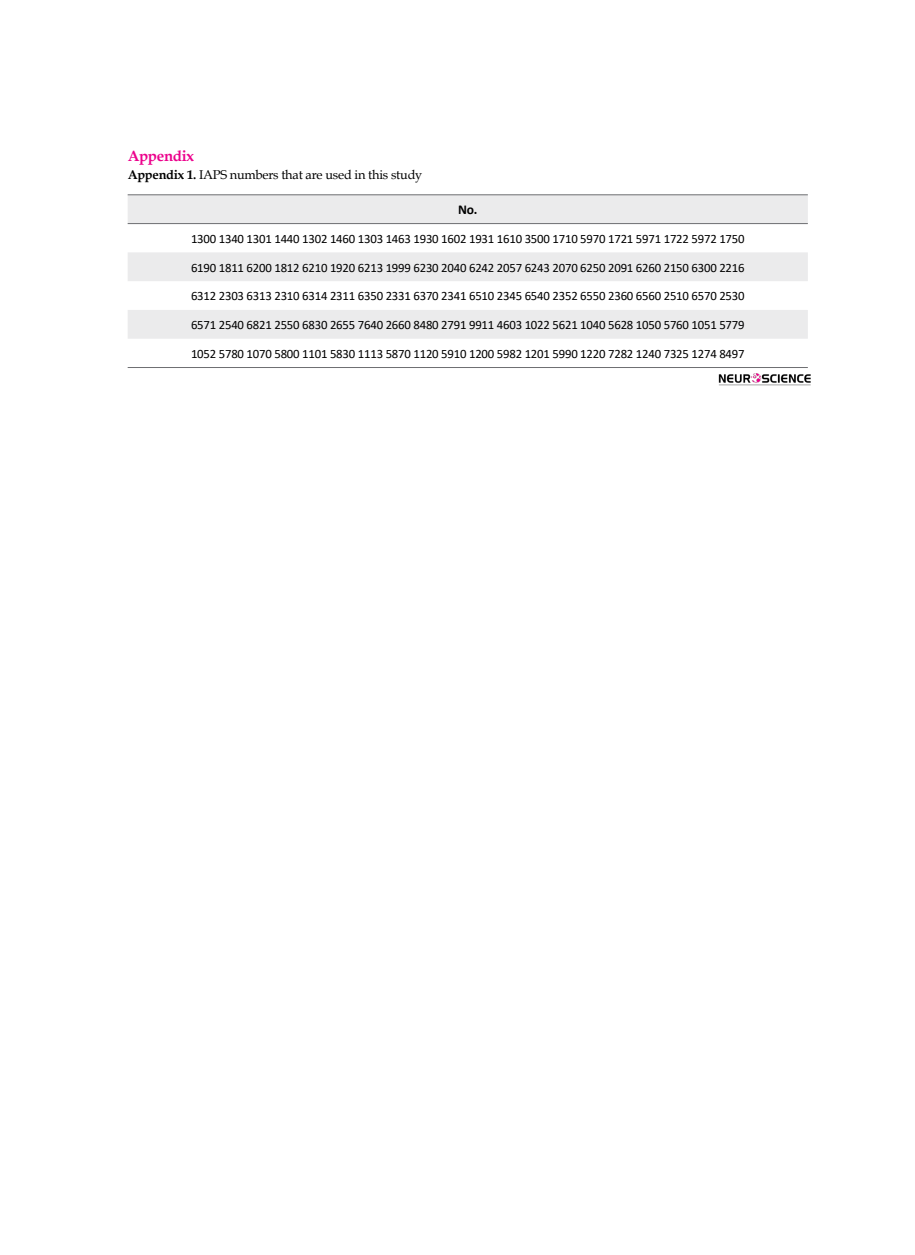
<style>
.page{position:relative;width:915px;height:1255px;background:#fff}
.page>*{position:absolute;margin:0;border:0;box-sizing:border-box;transform-origin:0 0}
.t1{font:700 15px "Book Antiqua";letter-spacing:-.02em;color:#ec008c}
.t2{font:700 13.5px "Calibri";color:#000}
.t3{font:12.75px "Calibri";letter-spacing:-.015em;color:#000}
.t4{font:12.75px "Book Antiqua";letter-spacing:-.015em;color:#000}
.s1{font-weight:700}
</style>
<div class="page">
<svg style="left:128px;top:195px;width:679px;height:144px;fill:#ebebec"></svg>
<hr style="left:128px;top:194px;width:679px;height:1px;background:#6d6e71">
<hr style="left:128px;top:223px;width:679px;height:1px;background:#6d6e71">
<hr style="left:128px;top:367px;width:679px;height:1px;background:#6d6e71">
<img style="left:718px;top:373px;width:92px;height:13px">
<p class="t1" style="left:128px;top:145px;width:68px">Appendix</p>
<p class="t4" style="left:128px;top:165px;width:296px"><span class="s1">Appendix 1.</span> IAPS numbers that are used in this study</p>
<p class="t2" style="left:458px;top:200px;width:21px">No.</p>
<p class="t3" style="left:191px;top:230px;width:555px">1300 1340 1301 1440 1302 1460 1303 1463 1930 1602 1931 1610 3500 1710 5970 1721 5971 1722 5972 1750</p>
<p class="t3" style="left:191px;top:258px;width:555px">6190 1811 6200 1812 6210 1920 6213 1999 6230 2040 6242 2057 6243 2070 6250 2091 6260 2150 6300 2216</p>
<p class="t3" style="left:191px;top:287px;width:555px">6312 2303 6313 2310 6314 2311 6350 2331 6370 2341 6510 2345 6540 2352 6550 2360 6560 2510 6570 2530</p>
<p class="t3" style="left:191px;top:316px;width:555px">6571 2540 6821 2550 6830 2655 7640 2660 8480 2791 9911 4603 1022 5621 1040 5628 1050 5760 1051 5779</p>
<p class="t3" style="left:191px;top:345px;width:555px">1052 5780 1070 5800 1101 5830 1113 5870 1120 5910 1200 5982 1201 5990 1220 7282 1240 7325 1274 8497</p>
</div>
